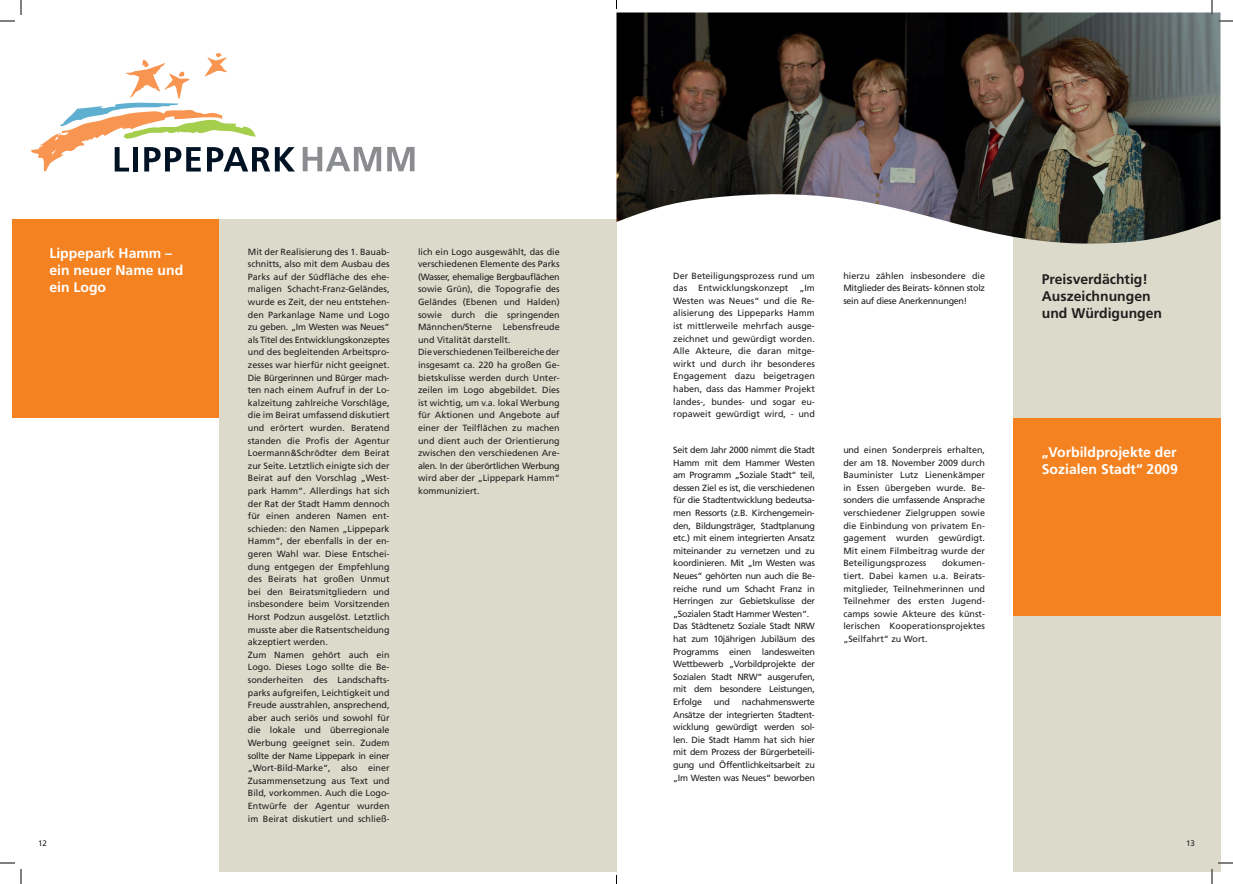
<style>
.page{position:relative;width:1233px;height:884px;background:#fff}
.page>*{position:absolute;margin:0;border:0;box-sizing:border-box;transform-origin:0 0}
.t1{font:700 14px/16.8px "Frutiger";color:#fff}
.t2{font:700 14px/16.8px "Frutiger";color:#231f20}
.t3{font:9px/12.6px "Frutiger";color:#231f20;text-align:justify}
.t4{font:9px/12.6px "Frutiger";letter-spacing:-.03em;color:#231f20}
.t5{font:8px "Frutiger";color:#231f20}
</style>
<div class="page">
<div style="left:219px;top:616px;width:199px;height:199px;background:#dcdbcb"></div>
<div style="left:219px;top:815px;width:199px;height:56px;background:#dcdbcb"></div>
<div style="left:219px;top:418px;width:199px;height:198px;background:#dcdbcb"></div>
<div style="left:1013px;top:217px;width:207px;height:201px;background:#dcdbcb"></div>
<div style="left:12px;top:219px;width:207px;height:199px;background:#f58220"></div>
<div style="left:1013px;top:418px;width:207px;height:198px;background:#f58220"></div>
<div style="left:1013px;top:616px;width:207px;height:255px;background:#dcdbcb"></div>
<div style="left:418px;top:815px;width:198px;height:56px;background:#dcdbcb"></div>
<div style="left:418px;top:616px;width:198px;height:199px;background:#dcdbcb"></div>
<div style="left:418px;top:418px;width:198px;height:198px;background:#dcdbcb"></div>
<div style="left:418px;top:219px;width:198px;height:199px;background:#dcdbcb"></div>
<div style="left:219px;top:219px;width:199px;height:199px;background:#dcdbcb"></div>
<svg style="left:31px;top:53px;width:264px;height:118px"></svg>
<svg style="left:303px;top:147px;width:78px;height:24px"></svg>
<svg style="left:387px;top:147px;width:27px;height:24px"></svg>
<img style="left:616px;top:12px;width:604px;height:232px">
<svg style="left:1218px;top:20px;width:15px;height:2px"></svg>
<svg style="left:1218px;top:862px;width:15px;height:2px"></svg>
<svg style="left:0;top:0;width:22px;height:22px"></svg>
<svg style="left:0;top:862px;width:22px;height:22px"></svg>
<svg style="left:1211px;top:0;width:1px;height:15px"></svg>
<svg style="left:1211px;top:869px;width:1px;height:15px"></svg>
<h1 class="t1" style="left:49px;top:245px;width:135px">Lippepark Hamm – ein neuer Name und ein Logo</h1>
<p class="t5" style="left:38px;top:838px;width:10px">12</p>
<p class="t3" style="left:248px;top:245px;width:143px;text-align:left">Mit der Realisierung des 1. Bauab&shy;schnitts, also mit dem Ausbau des<br>Parks auf der Südfläche des ehe&shy;maligen Schacht-Franz-Geländes, wurde es Zeit, der neu entstehen&shy;den Parkanlage Name und Logo zu geben. „Im Westen was Neues“ als Titel des Entwicklungskonzeptes und des begleitenden Arbeitspro&shy;zesses war hierfür nicht geeignet.<br>Die Bürgerinnen und Bürger mach&shy;ten nach einem Aufruf in der Lo&shy;kalzeitung zahlreiche Vorschläge, die im Beirat umfassend diskutiert und erörtert wurden. Beratend standen die Profis der Agentur<br>Loermann&amp;Schrödter dem Beirat zur Seite. Letztlich einigte sich der<br>Beirat auf den Vorschlag „West&shy;park Hamm“. Allerdings hat sich der Rat der Stadt Hamm dennoch für einen anderen Namen ent&shy;schieden: den Namen „Lippepark<br>Hamm“, der ebenfalls in der en&shy;geren Wahl war. Diese Entschei&shy;dung entgegen der Empfehlung des Beirats hat großen Unmut bei den Beiratsmitgliedern und insbesondere beim Vorsitzenden<br>Horst Podzun ausgelöst. Letztlich musste aber die Ratsentscheidung akzeptiert werden.<br>Zum Namen gehört auch ein<br>Logo. Dieses Logo sollte die Be&shy;sonderheiten des Landschafts&shy;parks aufgreifen, Leichtigkeit und<br>Freude ausstrahlen, ansprechend, aber auch seriös und sowohl für die lokale und überregionale<br>Werbung geeignet sein. Zudem sollte der Name Lippepark in einer „Wort-Bild-Marke“, also einer<br>Zusammensetzung aus Text und<br>Bild, vorkommen. Auch die Logo-<br>Entwürfe der Agentur wurden im Beirat diskutiert und schließ-</p>
<p class="t3" style="left:418px;top:245px;width:143px;text-align:left">lich ein Logo ausgewählt, das die verschiedenen Elemente des Parks (Wasser, ehemalige Bergbauflächen sowie Grün), die Topografie des<br>Geländes (Ebenen und Halden) sowie durch die springenden<br>Männchen/Sterne Lebensfreude und Vitalität darstellt.<br>Die verschiedenen Teilbereiche der insgesamt ca. 220 ha großen Ge&shy;bietskulisse werden durch Unter&shy;zeilen im Logo abgebildet. Dies ist wichtig, um v.a. lokal Werbung für Aktionen und Angebote auf einer der Teilflächen zu machen und dient auch der Orientierung zwischen den verschiedenen Are&shy;alen. In der überörtlichen Werbung wird aber der „Lippepark Hamm“ kommuniziert.</p>
<p class="t3" style="left:673px;top:269px;width:143px">Der Beteiligungsprozess rund um das Entwicklungskonzept „Im Westen was Neues“ und die Re&shy;alisierung des Lippeparks Hamm ist mittlerweile mehrfach ausge&shy;zeichnet und gewürdigt worden.<br>Alle Akteure, die daran mitge&shy;wirkt und durch ihr besonderes Engagement dazu beigetragen haben, dass das Hammer Projekt landes-, bundes- und sogar eu&shy;ropaweit gewürdigt wird, - und</p>
<p class="t3" style="left:843px;top:269px;width:143px">hierzu zählen insbesondere die Mitglieder des Beirats- können stolz sein auf diese Anerkennungen!</p>
<p class="t4" style="left:673px;top:444px;width:143px">Seit dem Jahr 2000 nimmt die Stadt<br>Hamm mit dem Hammer Westen am Programm „Soziale Stadt“ teil, dessen Ziel es ist, die verschiedenen für die Stadtentwicklung bedeutsa&shy;men Ressorts (z.B. Kirchengemein&shy;den, Bildungsträger, Stadtplanung etc.) mit einem integrierten Ansatz miteinander zu vernetzen und zu koordinieren. Mit „Im Westen was<br>Neues“ gehörten nun auch die Be&shy;reiche rund um Schacht Franz in<br>Herringen zur Gebietskulisse der „Sozialen Stadt Hammer Westen“.<br>Das Städtenetz Soziale Stadt NRW hat zum 10jährigen Jubiläum des<br>Programms einen landesweiten<br>Wettbewerb „Vorbildprojekte der<br>Sozialen Stadt NRW“ ausgerufen, mit dem besondere Leistungen,<br>Erfolge</p>
<p class="t3" style="left:843px;top:444px;width:143px">und einen Sonderpreis erhalten, der am 18. November 2009 durch Bauminister Lutz Lienenkämper in Essen übergeben wurde. Be&shy;sonders die umfassende Ansprache verschiedener Zielgruppen sowie die Einbindung von privatem En&shy;gagement wurden gewürdigt.<br>Mit einem Filmbeitrag wurde der Beteiligungsprozess</p>
<p class="t3" style="left:843px;top:557px;width:143px;text-indent:99px">dokumen&shy;tiert. Dabei kamen u.a. Beirats&shy;mitglieder, Teilnehmerinnen und Teilnehmer des ersten Jugend&shy;camps sowie Akteure des künst&shy;lerischen Kooperationsprojektes „Seilfahrt“ zu Wort.</p>
<p class="t3" style="left:673px;top:696px;width:143px;text-indent:68px">nachahmenswerte Ansätze der integrierten Stadtent&shy;wicklung gewürdigt werden sol&shy;len. Die Stadt Hamm hat sich hier mit dem Prozess der Bürgerbeteili&shy;gung und Öffentlichkeitsarbeit zu „Im Westen was Neues“ beworben</p>
<p class="t3" style="left:714px;top:696px;width:17px">und</p>
<h1 class="t2" style="left:1041px;top:271px;width:122px">Preisverdächtig!<br>Auszeichnungen und Würdigungen</h1>
<h1 class="t1" style="left:1041px;top:444px;width:137px">„Vorbildprojekte der<br>Sozialen Stadt“ 2009</h1>
<p class="t5" style="left:1186px;top:838px;width:10px">13</p>
</div>
